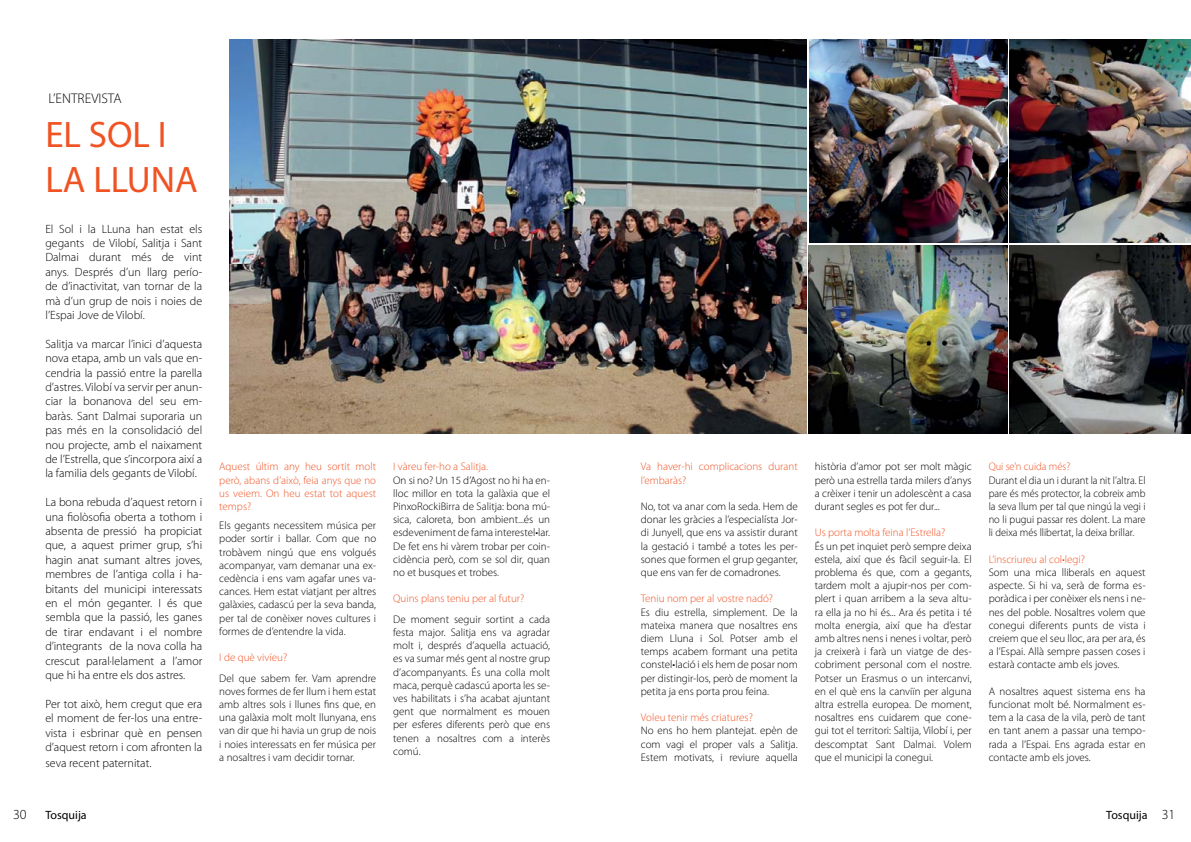
<style>
.page{position:relative;width:1191px;height:842px;background:#fff}
.page>*{position:absolute;margin:0;border:0;box-sizing:border-box;transform-origin:0 0}
.t1{font:37px/44.4px "Myriad Pro";color:#f05323}
.t2{font:300 14px "Myriad Pro";color:#000}
.t3{font:300 13.9px "Myriad Pro";color:#000}
.t4{font:300 12px/14.4px "Myriad Pro";color:#000;text-align:justify}
.t5{font:12px "Myriad Pro";color:#000}
.t6{font:300 11px/13.2px "Myriad Pro";color:#000;text-align:justify}
.t7{font:300 11px/13.2px "Myriad Pro";color:#f05323;text-align:justify}
.t8{font:300 11px/13.2px "Myriad Pro";color:#000;text-align:justify;scale:.95 1}
.t9{font:300 11px "Myriad Pro";color:#f05323;scale:.95 1}
.s1{color:#971b1e}
.s2{font-weight:300;font-size:13.9px}
</style>
<div class="page">
<img style="left:809px;top:40px;width:198px;height:203px">
<img style="left:808px;top:245px;width:199px;height:188px">
<img style="left:1009px;top:40px;width:182px;height:203px">
<img style="left:1009px;top:245px;width:182px;height:188px">
<img style="left:230px;top:40px;width:576px;height:393px">
<p class="t2" style="left:48px;top:90px;width:75px">L’ENTREVISTA</p>
<h1 class="t1" style="left:45px;top:112px;width:154px">EL SOL I<br>LA LLUNA</h1>
<p class="t4" style="left:45px;top:221px;width:158px">El Sol i la LLuna han estat els gegants de Vilobí, Salitja i Sant Dalmai durant més de vint anys<span class="s1">.</span> Després d’un llarg perío&shy;de d’inactivitat, van tornar de la mà d’un grup de nois i noies de l’Espai Jove de Vilobí.</p>
<p class="t4" style="left:45px;top:336px;width:158px">Salitja va marcar l’inici d’aquesta nova etapa, amb un vals que en&shy;cendria la passió entre la parella d’astres. Vilobí va servir per anun&shy;ciar la bonanova del seu em&shy;baràs. Sant Dalmai suporaria un pas més en la consolidació del nou projecte, amb el naixament de l’Estrella, que s’incorpora així a la familia dels gegants de Vilobí.</p>
<p class="t4" style="left:45px;top:495px;width:158px">La bona rebuda d’aquest retorn i una fiolòsofia oberta a tothom i absenta de pressió ha propiciat que, a aquest primer grup, s’hi hagin anat sumant altres joves, membres de l’antiga colla i ha&shy;bitants del municipi interessats en el món geganter. I és que sembla que la passió, les ganes de tirar endavant i el nombre d’integrants de la nova colla ha crescut paral·lelament a l’amor que hi ha entre els dos astres.</p>
<p class="t4" style="left:45px;top:696px;width:158px">Per tot això, hem cregut que era el moment de fer-los una entre&shy;vista i esbrinar què en pensen d’aquest retorn i com afronten la</p>
<p class="t4" style="left:45px;top:755px;width:108px">seva recent paternitat.</p>
<p class="t7" style="left:219px;top:460px;width:158px">Aquest últim any heu sortit molt però, abans d’això, feia anys que no us veiem. On heu estat tot aquest temps?</p>
<p class="t6" style="left:219px;top:519px;width:158px">Els gegants necessitem música per poder sortir i ballar. Com que no trobàvem ningú que ens volgués acompanyar, vam demanar una ex&shy;cedència i ens vam agafar unes va&shy;cances. Hem estat viatjant per altres galàxies, cadascú per la seva banda, per tal de conèixer noves cultures i formes de d’entendre la vida.</p>
<p class="t7" style="left:219px;top:651px;width:69px">I de què vivíeu?</p>
<p class="t6" style="left:219px;top:671px;width:158px">Del que sabem fer. Vam aprendre noves formes de fer llum i hem estat amb altres sols i llunes fins que, en una galàxia molt molt llunyana, ens van dir que hi havia un grup de nois i noies interessats en fer música per a nosaltres i vam decidir tornar.</p>
<p class="t7" style="left:393px;top:460px;width:96px">I vàreu fer-ho a Salitja.</p>
<p class="t6" style="left:393px;top:473px;width:158px">On si no? Un 15 d’Agost no hi ha en&shy;lloc millor en tota la galàxia que el PinxoRockiBirra de Salitja: bona mú&shy;sica, caloreta, bon ambient...és un esdeveniment de fama interestel•lar.<br>De fet ens hi vàrem trobar per coin&shy;cidència però, com se sol dir, quan no et busques et trobes.</p>
<p class="t7" style="left:393px;top:592px;width:133px">Quins plans teniu per al futur?</p>
<p class="t6" style="left:393px;top:612px;width:158px">De moment seguir sortint a cada festa major. Salitja ens va agradar molt i, després d’aquella actuació, es va sumar més gent al nostre grup d’acompanyants. És una colla molt maca, perquè cadascú aporta les se&shy;ves habilitats i s’ha acabat ajuntant gent que normalment es mouen per esferes diferents però que ens tenen a nosaltres com a interès comú.</p>
<p class="t7" style="left:641px;top:460px;width:158px">Va haver-hi complicacions durant l’embaràs?</p>
<p class="t6" style="left:641px;top:500px;width:158px">No, tot va anar com la seda. Hem de donar les gràcies a l’especialísta Jor&shy;di Junyell, que ens va assistir durant la gestació i també a totes les per&shy;sones que formen el grup geganter, que ens van fer de comadrones.</p>
<p class="t7" style="left:641px;top:592px;width:134px">Teniu nom per al vostre nadó?</p>
<p class="t6" style="left:641px;top:605px;width:158px">Es diu estrella, simplement. De la mateixa manera que nosaltres ens diem Lluna i Sol. Potser amb el temps acabem formant una petita constel•lació i els hem de posar nom per distingir-los, però de moment la petita ja ens porta prou feina.</p>
<p class="t7" style="left:641px;top:711px;width:113px">Voleu tenir més criatures?</p>
<p class="t6" style="left:641px;top:724px;width:158px">No ens ho hem plantejat. epèn de com vagi el proper vals a Salitja.<br>Estem motivats, i reviure aquella</p>
<p class="t6" style="left:814px;top:460px;width:158px">història d’amor pot ser molt màgic però una estrella tarda milers d’anys a crèixer i tenir un adolescènt a casa durant segles es pot fer dur...</p>
<p class="t7" style="left:814px;top:526px;width:132px">Us porta molta feina l’Estrella?</p>
<p class="t6" style="left:814px;top:539px;width:158px">És un pet inquiet però sempre deixa estela, així que és fàcil seguir-la. El problema és que, com a gegants, tardem molt a ajupir-nos per com&shy;plert i quan arribem a la seva altu&shy;ra ella ja no hi és... Ara és petita i té molta energia, així que ha d’estar amb altres nens i nenes i voltar, però ja creixerà i farà un viatge de des&shy;cobriment personal com el nostre.<br>Potser un Erasmus o un intercanvi, en el què ens la canviïn per alguna altra estrella europea. De moment, nosaltres ens cuidarem que cone&shy;gui tot el territori: Saltija, Vilobí i, per descomptat Sant Dalmai. Volem que el municipi la conegui.</p>
<p class="t9" style="left:988px;top:460px;width:88px">Qui se’n cuida més?</p>
<p class="t8" style="left:988px;top:473px;width:167px">Durant el dia un i durant la nit l’altra. El pare és més protector, la cobreix amb la seva llum per tal que ningú la vegi i no li pugui passar res dolent. La mare li deixa més llibertat, la deixa brillar.</p>
<p class="t7" style="left:988px;top:552px;width:98px">L’inscriureu al col•legi?</p>
<p class="t6" style="left:988px;top:566px;width:158px">Som una mica lliberals en aquest aspecte. Si hi va, serà de forma es&shy;poràdica i per conèixer els nens i ne&shy;nes del poble. Nosaltres volem que conegui diferents punts de vista i creiem que el seu lloc, ara per ara, és a l’Espai. Allà sempre passen coses i estarà contacte amb els joves.</p>
<p class="t6" style="left:988px;top:684px;width:158px">A nosaltres aquest sistema ens ha funcionat molt bé. Normalment es&shy;tem a la casa de la vila, però de tant en tant anem a passar una tempo&shy;rada a l’Espai. Ens agrada estar en contacte amb els joves.</p>
<p class="t3" style="left:13px;top:806px;width:15px">30</p>
<p class="t5" style="left:45px;top:807px;width:43px">Tosquija</p>
<p class="t5" style="left:1106px;top:807px;width:71px">Tosquija <span class="s2">31</span></p>
</div>
